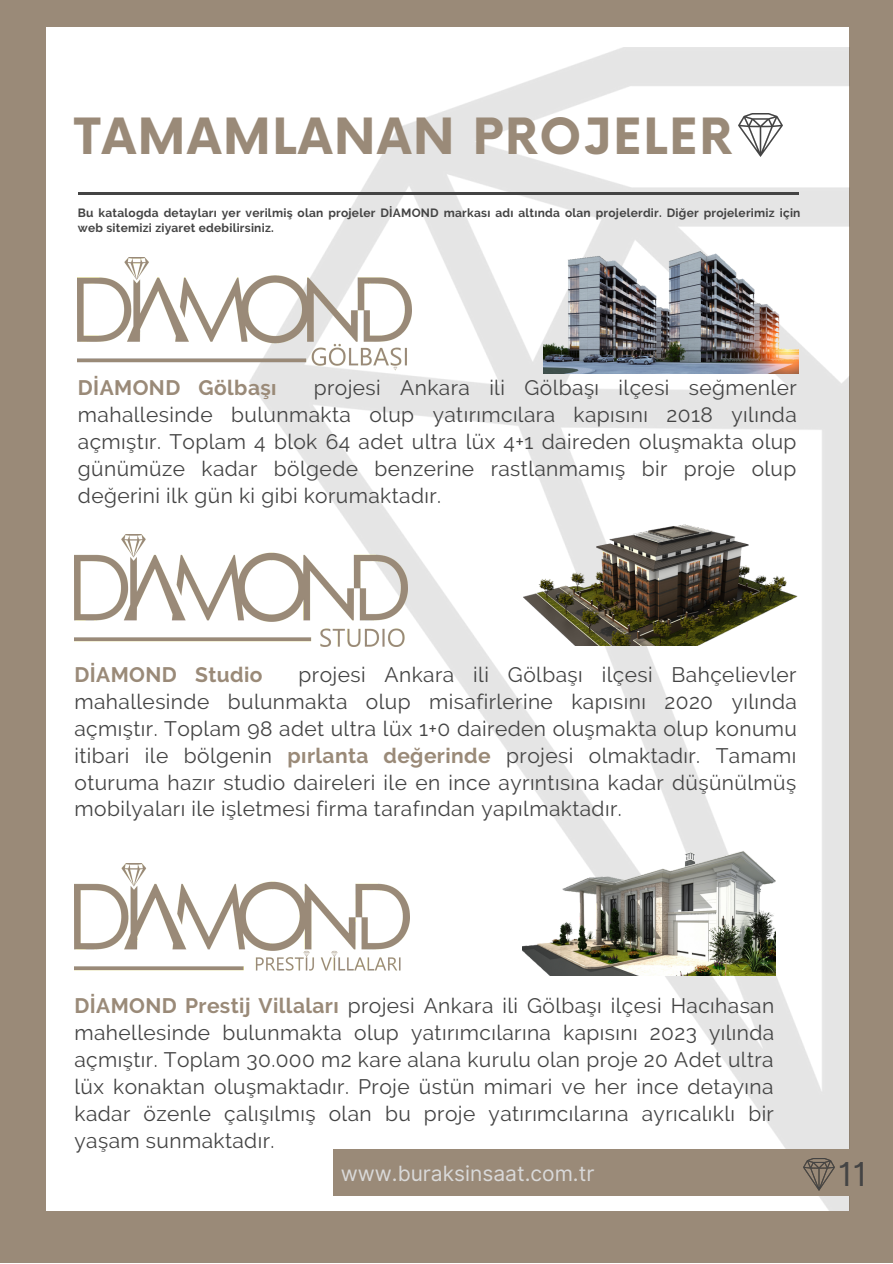
<style>
.page{position:relative;width:893px;height:1264px;background:#fff}
.page>*{position:absolute;margin:0;border:0;box-sizing:border-box;transform-origin:0 0}
.t1{font:700 48.6px "Now";letter-spacing:.04em;color:#9a8a78}
.t2{font:33px "Inter";color:#444}
.t3{font:21px/27px "Raleway";letter-spacing:.02em;color:#444;text-align:justify}
.t4{font:700 21px "Raleway";letter-spacing:.02em;color:#9a8a78}
.t5{font:21px "Inter";color:#d9d9d9}
.t6{font:700 12px/14.9px "Raleway";letter-spacing:.02em;color:#444}
.s1{font-weight:700;color:#9a8a78}
</style>
<div class="page">
<div style="left:0;top:0;width:892px;height:1262px;background:#9a8a78"></div>
<div style="left:45px;top:28px;width:803px;height:1181px;background:#fff"></div>
<img style="left:249px;top:48px;width:600px;height:1163px">
<hr style="left:78px;top:192px;width:720px;height:2px;background:#444">
<img style="left:738px;top:113px;width:44px;height:43px">
<img style="left:78px;top:257px;width:334px;height:116px">
<img style="left:74px;top:863px;width:335px;height:112px">
<img style="left:74px;top:535px;width:333px;height:111px">
<img style="left:522px;top:844px;width:253px;height:131px">
<img style="left:522px;top:523px;width:275px;height:123px">
<img style="left:544px;top:231px;width:254px;height:142px">
<div style="left:333px;top:1149px;width:559px;height:46px;background:#9a8a78"></div>
<img style="left:803px;top:1158px;width:31px;height:32px">
<h1 class="t1" style="left:74px;top:111px;width:659px">TAMAMLANAN PROJELER</h1>
<p class="t6" style="left:78px;top:205px;width:724px">Bu katalogda detayları yer verilmiş olan projeler DİAMOND markası adı altında olan projelerdir. Diğer projelerimiz için web sitemizi ziyaret edebilirsiniz.</p>
<p class="t4" style="left:78px;top:375px;width:200px">DİAMOND Gölbaşı</p>
<p class="t3" style="left:78px;top:374px;width:720px;text-indent:236px">projesi Ankara ili Gölbaşı ilçesi seğmenler mahallesinde bulunmakta olup yatırımcılara kapısını 2018 yılında açmıştır. Toplam 4 blok 64 adet ultra lüx 4+1 daireden oluşmakta olup günümüze kadar bölgede benzerine rastlanmamış bir proje olup değerini ilk gün ki gibi korumaktadır.</p>
<p class="t4" style="left:74px;top:661px;width:189px">DİAMOND Studio</p>
<p class="t3" style="left:74px;top:660px;width:724px;text-indent:224px">projesi Ankara ili Gölbaşı ilçesi Bahçelievler mahallesinde bulunmakta olup misafirlerine kapısını 2020 yılında açmıştır. Toplam 98 adet ultra lüx 1+0 daireden oluşmakta olup konumu itibari ile bölgenin <span class="s1">pırlanta değerinde</span> projesi olmaktadır. Tamamı oturuma hazır studio daireleri ile en ince ayrıntısına kadar düşünülmüş mobilyaları ile işletmesi firma tarafından yapılmaktadır.</p>
<p class="t3" style="left:74px;top:991px;width:701px"><span class="s1">DİAMOND Prestij Villaları</span> projesi Ankara ili Gölbaşı ilçesi Hacıhasan mahellesinde bulunmakta olup yatırımcılarına kapısını 2023 yılında açmıştır. Toplam 30.000 m2 kare alana kurulu olan proje 20 Adet ultra lüx konaktan oluşmaktadır. Proje üstün mimari ve her ince detayına kadar özenle çalışılmış olan bu proje yatırımcılarına ayrıcalıklı bir yaşam sunmaktadır.</p>
<p class="t5" style="left:341px;top:1160px;width:255px">www.buraksinsaat.com.tr</p>
<h2 class="t2" style="left:838px;top:1154px;width:31px">11</h2>
</div>
